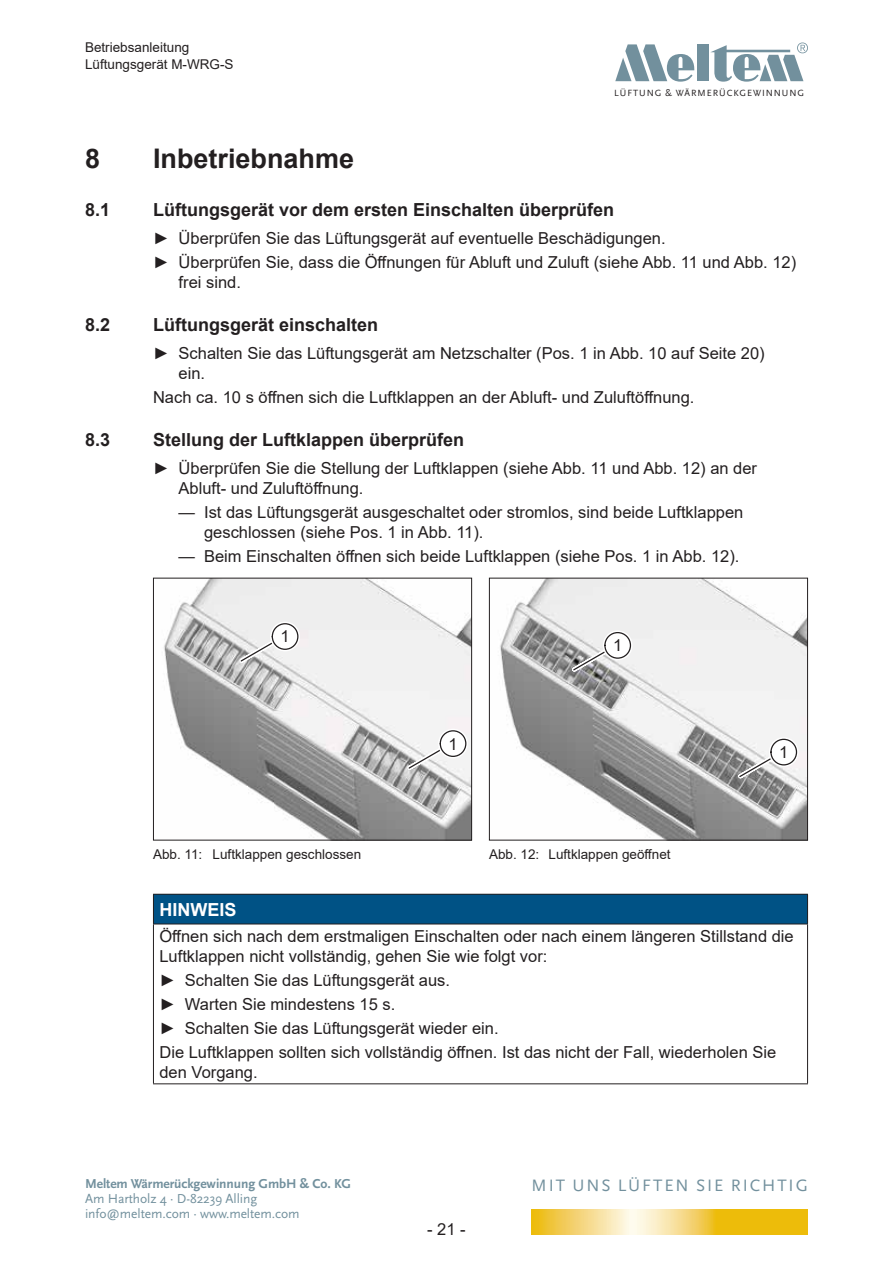
<style>
.page{position:relative;width:893px;height:1263px;background:#fff}
.page>*{position:absolute;margin:0;border:0;box-sizing:border-box;transform-origin:0 0}
.t1{font:700 27px "Arial";color:#231f20}
.t2{font:700 18px "Arial";color:#231f20}
.t3{font:700 18px "Arial";color:#fff}
.t4{font:17.25px "Scala Sans Pro";letter-spacing:.11em;color:#72909d}
.t5{font:16.5px/24px "Arial";color:#231f20}
.t6{font:13.5px/16.2px "Arial";color:#231f20}
.t7{font:13.5px/15px "Scala Sans Pro";letter-spacing:-.005em;color:#72909d}
.t8{font:700 13.5px "Scala Sans Pro";letter-spacing:-.005em;color:#72909d}
.t9{font:9.45px "Scala Sans Pro";letter-spacing:.1em;color:#231f20}
</style>
<div class="page">
<svg style="left:615px;top:44px;width:80px;height:38px"></svg>
<div style="left:697px;top:44px;width:12px;height:37px;background:#72909d"></div>
<svg style="left:710px;top:43px;width:98px;height:39px"></svg>
<svg style="left:531px;top:1209px;width:277px;height:25px;background:#f2d05e"></svg>
<img style="left:164px;top:580px;width:306px;height:258px">
<div style="left:153px;top:578px;width:319px;height:262px;border:1px solid #231f20"></div>
<svg style="left:236px;top:619px;width:67px;height:47px"></svg>
<div style="left:272px;top:624px;width:26px;height:25px;background:#fff;border-radius:50%"></div>
<div style="left:272px;top:623px;width:26px;height:27px;border:1px solid #231f20;border-radius:50%"></div>
<svg style="left:404px;top:726px;width:67px;height:47px"></svg>
<div style="left:440px;top:731px;width:26px;height:25px;background:#fff;border-radius:50%"></div>
<div style="left:440px;top:730px;width:26px;height:27px;border:1px solid #231f20;border-radius:50%"></div>
<img style="left:500px;top:580px;width:306px;height:258px">
<div style="left:489px;top:578px;width:319px;height:262px;border:1px solid #231f20"></div>
<svg style="left:568px;top:628px;width:67px;height:47px"></svg>
<div style="left:605px;top:633px;width:25px;height:25px;background:#fff;border-radius:50%"></div>
<div style="left:604px;top:632px;width:27px;height:27px;border:1px solid #231f20;border-radius:50%"></div>
<svg style="left:734px;top:734px;width:67px;height:48px"></svg>
<div style="left:771px;top:739px;width:25px;height:26px;background:#fff;border-radius:50%"></div>
<div style="left:770px;top:739px;width:27px;height:26px;border:1px solid #231f20;border-radius:50%"></div>
<div style="left:153px;top:894px;width:654px;height:30px;background:#005285"></div>
<hr style="left:153px;top:894px;width:655px;height:1px;background:#231f20">
<hr style="left:153px;top:894px;width:1px;height:30px;background:#231f20">
<hr style="left:807px;top:894px;width:1px;height:30px;background:#231f20">
<hr style="left:153px;top:924px;width:655px;height:1px;background:#231f20">
<hr style="left:153px;top:924px;width:1px;height:159px;background:#231f20">
<hr style="left:807px;top:924px;width:1px;height:159px;background:#231f20">
<hr style="left:153px;top:1083px;width:655px;height:1px;background:#231f20">
<p class="t6" style="left:85px;top:39px;width:150px">Betriebsanleitung<br>Lüftungsgerät M-WRG-S</p>
<p class="t9" style="left:614px;top:87px;width:191px">LÜFTUNG &amp; WÄRMERÜCKGEWINNUNG</p>
<h1 class="t1" style="left:85px;top:140px;width:17px">8</h1>
<h1 class="t1" style="left:153px;top:140px;width:203px">Inbetriebnahme</h1>
<p class="t2" style="left:85px;top:197px;width:27px">8.1</p>
<p class="t2" style="left:153px;top:197px;width:463px">Lüftungsgerät vor dem ersten Einschalten überprüfen</p>
<p class="t5" style="left:153px;top:226px;width:645px">► Überprüfen Sie das Lüftungsgerät auf eventuelle Beschädigungen.<br>► Überprüfen Sie, dass die Öffnungen für Abluft und Zuluft (siehe Abb. 11 und Abb. 12)</p>
<p class="t5" style="left:179px;top:270px;width:64px">frei sind.</p>
<p class="t2" style="left:85px;top:312px;width:27px">8.2</p>
<p class="t2" style="left:153px;top:312px;width:227px">Lüftungsgerät einschalten</p>
<p class="t5" style="left:179px;top:343px;width:588px;line-height:19.8px;text-indent:-26px">► Schalten Sie das Lüftungsgerät am Netzschalter (Pos. 1 in Abb. 10 auf Seite 20) ein.</p>
<p class="t5" style="left:153px;top:385px;width:543px">Nach ca. 10 s öffnen sich die Luftklappen an der Abluft- und Zuluftöffnung.</p>
<p class="t2" style="left:85px;top:427px;width:27px">8.3</p>
<p class="t2" style="left:153px;top:427px;width:313px">Stellung der Luftklappen überprüfen</p>
<p class="t5" style="left:179px;top:458px;width:580px;line-height:19.8px;text-indent:-26px">► Überprüfen Sie die Stellung der Luftklappen (siehe Abb. 11 und Abb. 12) an der<br>Abluft- und Zuluftöffnung.</p>
<p class="t5" style="left:204px;top:502px;width:541px;line-height:19.8px;text-indent:-26px">— Ist das Lüftungsgerät ausgeschaltet oder stromlos, sind beide Luftklappen geschlossen (siehe Pos. 1 in Abb. 11).</p>
<p class="t5" style="left:179px;top:544px;width:562px">— Beim Einschalten öffnen sich beide Luftklappen (siehe Pos. 1 in Abb. 12).</p>
<p class="t5" style="left:280px;top:624px;width:11px">1</p>
<p class="t6" style="left:153px;top:846px;width:210px">Abb. 11: Luftklappen geschlossen</p>
<p class="t5" style="left:448px;top:732px;width:11px">1</p>
<p class="t5" style="left:613px;top:633px;width:11px">1</p>
<p class="t6" style="left:489px;top:846px;width:183px">Abb. 12: Luftklappen geöffnet</p>
<p class="t5" style="left:779px;top:740px;width:11px">1</p>
<p class="t3" style="left:159px;top:897px;width:79px">HINWEIS</p>
<p class="t5" style="left:159px;top:926px;width:636px;line-height:19.8px">Öffnen sich nach dem erstmaligen Einschalten oder nach einem längeren Stillstand die<br>Luftklappen nicht vollständig, gehen Sie wie folgt vor:</p>
<p class="t5" style="left:159px;top:968px;width:618px">► Schalten Sie das Lüftungsgerät aus.<br>► Warten Sie mindestens 15 s.<br>► Schalten Sie das Lüftungsgerät wieder ein.<br>Die Luftklappen sollten sich vollständig öffnen. Ist das nicht der Fall, wiederholen Sie</p>
<p class="t5" style="left:159px;top:1060px;width:100px">den Vorgang.</p>
<p class="t8" style="left:85px;top:1176px;width:267px">Meltem Wärmerückgewinnung GmbH &amp; Co. KG</p>
<p class="t7" style="left:85px;top:1191px;width:216px">Am Hartholz 4 · D-82239 Alling info@meltem.com · www.meltem.com</p>
<p class="t5" style="left:427px;top:1217px;width:40px">- 21 -</p>
<p class="t4" style="left:532px;top:1175px;width:278px">MIT UNS LÜFTEN SIE RICHTIG</p>
</div>
